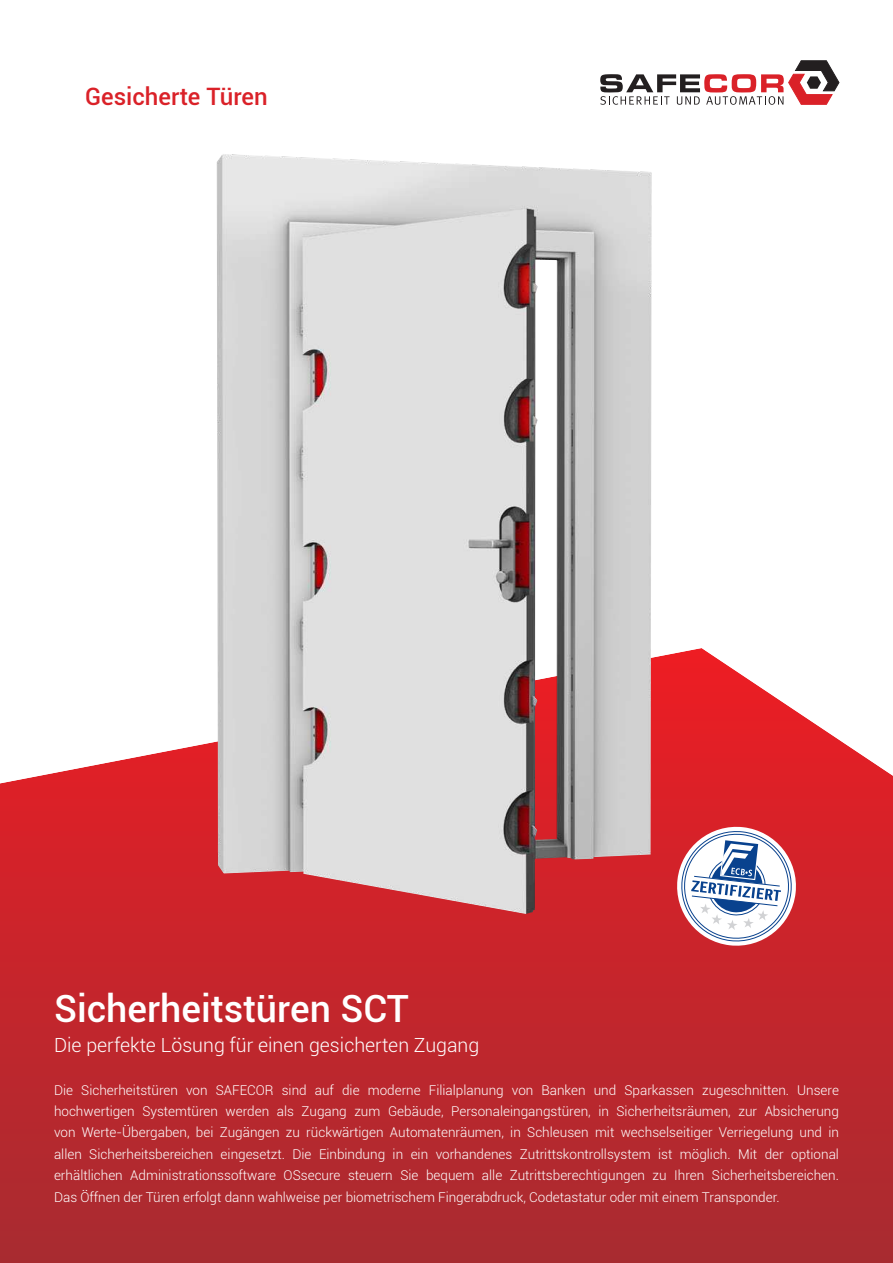
<style>
.page{position:relative;width:893px;height:1263px;background:#fff}
.page>*{position:absolute;margin:0;border:0;box-sizing:border-box;transform-origin:0 0}
.t1{font:500 37.5px "Roboto";color:#fff}
.t2{font:500 24px "Roboto";color:#da2128}
.t3{font:300 19.5px "Roboto";color:#fff}
.t4{font:300 13.5px/21.5px "Roboto";color:#fff;text-align:justify}
</style>
<div class="page">
<svg style="left:0;top:648px;width:893px;height:615px;background:#c5393f"></svg>
<svg style="left:600px;top:61px;width:239px;height:44px"></svg>
<img style="left:217px;top:154px;width:435px;height:760px">
<svg style="left:674px;top:823px;width:125px;height:126px"></svg>
<h2 class="t2" style="left:85px;top:82px;width:184px">Gesicherte Türen</h2>
<h1 class="t1" style="left:54px;top:992px;width:356px">Sicherheitstüren SCT</h1>
<h3 class="t3" style="left:54px;top:1036px;width:427px">Die perfekte Lösung für einen gesicherten Zugang</h3>
<p class="t4" style="left:54px;top:1080px;width:786px">Die Sicherheitstüren von SAFECOR sind auf die moderne Filialplanung von Banken und Sparkassen zugeschnitten. Unsere hochwertigen Systemtüren werden als Zugang zum Gebäude, Personaleingangstüren, in Sicherheitsräumen, zur Absicherung von Werte-Übergaben, bei Zugängen zu rückwärtigen Automatenräumen, in Schleusen mit wechselseitiger Verriegelung und in allen Sicherheitsbereichen eingesetzt. Die Einbindung in ein vorhandenes Zutrittskontrollsystem ist möglich. Mit der optional erhältlichen Administrationssoftware OSsecure steuern Sie bequem alle Zutrittsberechtigungen zu Ihren Sicherheitsbereichen.<br>Das Öffnen der Türen erfolgt dann wahlweise per biometrischem Fingerabdruck, Codetastatur oder mit einem Transponder.</p>
</div>
